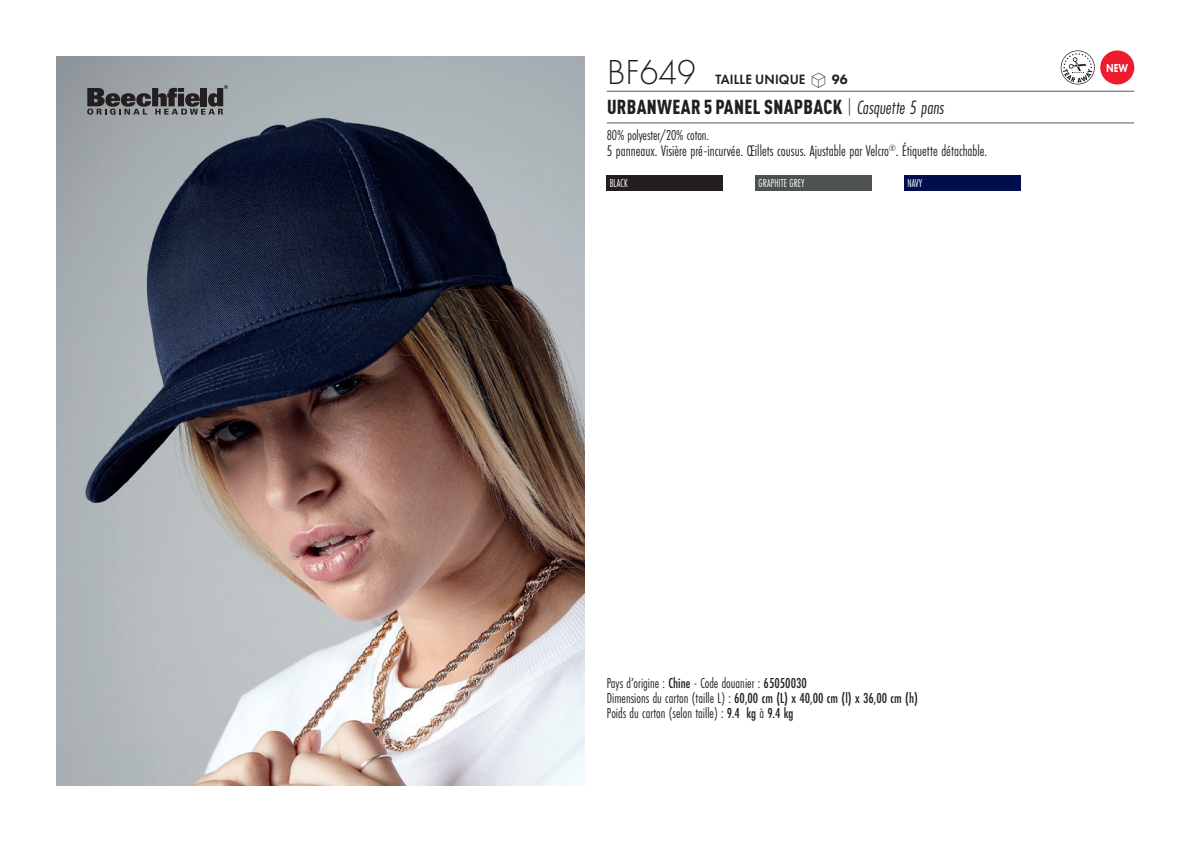
<style>
.page{position:relative;width:1191px;height:842px;background:#fff}
.page>*{position:absolute;margin:0;border:0;box-sizing:border-box;transform-origin:0 0}
.t1{font:300 36px "Futura PT";letter-spacing:.005em;color:#231f20;scale:.95 1}
.t2{font:900 condensed 20px "DIN Pro";letter-spacing:.02em;color:#231f20;scale:.95 1}
.t3{font:16px "Futura PT Cond";color:#231f20;scale:.95 1}
.grammage_2020{font:15px "Futura PT Cond";color:#231f20;scale:.95 1}
.t4{font:500 15px "Futura PT Cond";color:#231f20;scale:.95 1}
.t5{font:600 14px "Futura PT";letter-spacing:.01em;color:#231f20;scale:.95 1}
.Coloris_nuancier_bla{font:12px "Futura PT Cond";letter-spacing:.01em;color:#fff;scale:.9 1}
.nuancier_bloc_packsh{font:800 12px "Futura PT";color:#fff;scale:.8 1}
.s1{font-family:"Linotype Shapeshifter";font-weight:400;font-size:20px}
.s2{font-weight:800}
.s3{font-weight:300}
.s4{font-family:"Futura PT Cond";font-weight:400;font-style:italic;font-stretch:normal}
.s5{font-weight:500}
.s6{font-weight:400}
</style>
<div class="page">
<img style="left:57px;top:57px;width:527px;height:728px">
<hr style="left:607px;top:91px;width:527px;height:1px;background:#57585a">
<hr style="left:607px;top:123px;width:527px;height:1px;background:#57585a">
<svg style="left:1060px;top:50px;width:34px;height:34px"></svg>
<div style="left:1100px;top:50px;width:34px;height:34px;background:#ee1b2d;border-radius:50%"></div>
<div style="left:607px;top:176px;width:116px;height:15px;background:#231f20"></div>
<div style="left:755px;top:176px;width:117px;height:15px;background:#4d5151"></div>
<div style="left:904px;top:176px;width:116px;height:15px;background:#000e4c"></div>
<svg style="left:87px;top:85px;width:141px;height:30px;background:#66686a"></svg>
<p class="t1" style="left:607px;top:52px;width:95px">BF649</p>
<p class="t5" style="left:715px;top:71px;width:141px">TAILLE UNIQUE <span class="s1">S</span> <span class="s2">96</span></p>
<p class="t2" style="left:607px;top:91px;width:356px">URBANWEAR 5 PANEL SNAPBACK <span class="s3">|</span> <span class="s4">Casquette 5 pans</span></p>
<p class="grammage_2020" style="left:607px;top:126px;width:109px">80% polyester/20% coton.</p>
<p class="t3" style="left:607px;top:142px;width:402px">5 panneaux. Visière pré-incurvée. Œillets cousus. Ajustable par Velcro<sup>®</sup>. Étiquette détachable.</p>
<p class="Coloris_nuancier_bla" style="left:610px;top:176px;width:21px">BLACK</p>
<p class="Coloris_nuancier_bla" style="left:758px;top:176px;width:53px">GRAPHITE GREY</p>
<p class="Coloris_nuancier_bla" style="left:907px;top:176px;width:18px">NAVY</p>
<p class="nuancier_bloc_packsh" style="left:1106px;top:61px;width:29px">NEW</p>
<p class="grammage_2020" style="left:607px;top:674px;width:212px">Pays d’origine : <span class="s5">Chine</span> - Code douanier : <span class="s5">65050030</span></p>
<p class="t4" style="left:607px;top:689px;width:329px"><span class="s6">Dimensions du carton (taille L) :</span> 60,00 cm (L) x 40,00 cm (l) x 36,00 cm (h)</p>
<p class="grammage_2020" style="left:607px;top:704px;width:198px">Poids du carton (selon taille) : <span class="s5">9.4 kg</span> à <span class="s5">9.4 kg</span></p>
</div>
